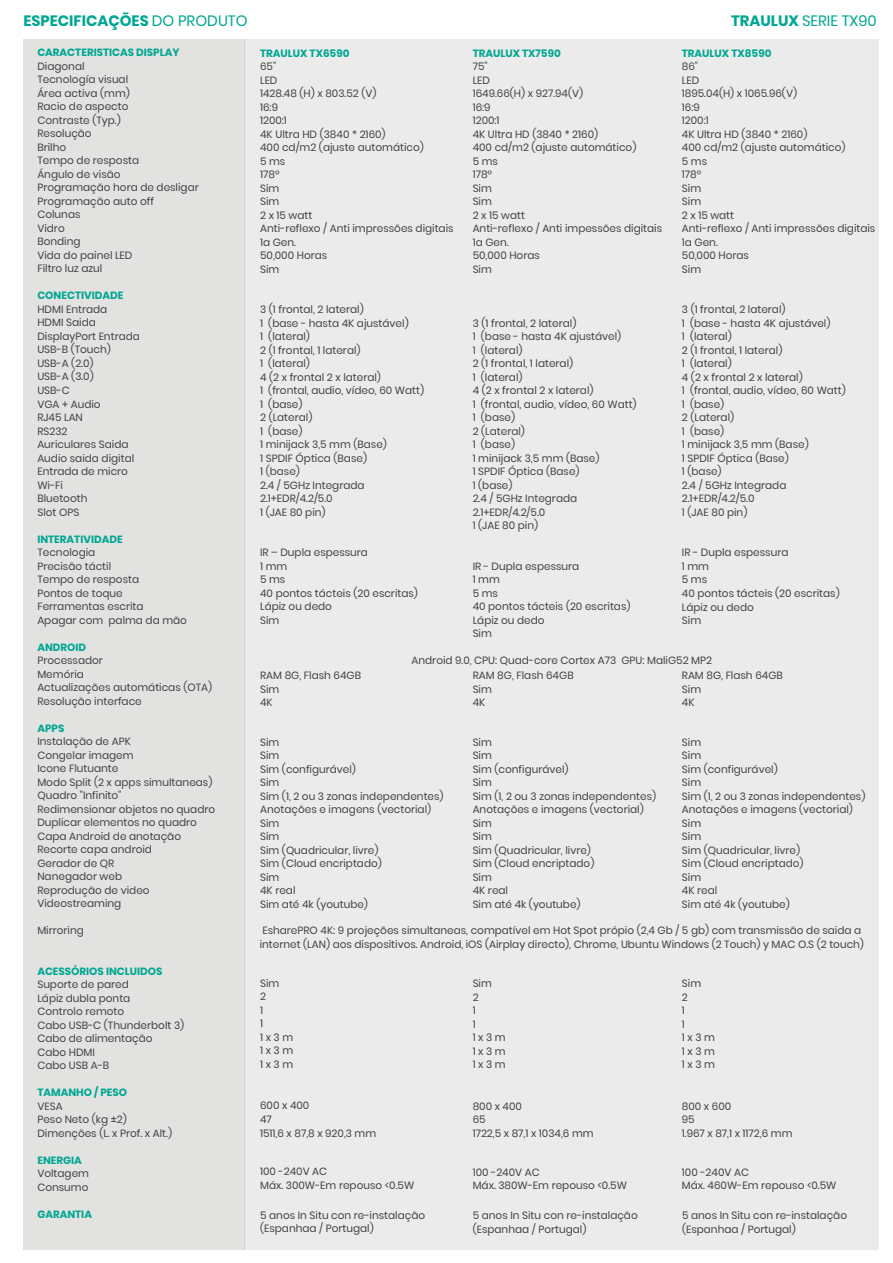
<style>
.page{position:relative;width:893px;height:1263px;background:#fff}
.page>*{position:absolute;margin:0;border:0;box-sizing:border-box;transform-origin:0 0}
.t1{font:700 15px "Poppins";color:#00a792}
.t2{font:15px "Poppins";color:#00a792}
.t3{font:10.5px/13.5px "Poppins";color:#434244}
.t4{font:700 10.5px "Poppins";color:#00a792}
.s1{font-weight:400}
.s2{font-weight:700}
</style>
<div class="page">
<div style="left:23px;top:40px;width:222px;height:1210px;background:#e2e2e1"></div>
<div style="left:245px;top:40px;width:634px;height:1210px;background:#ebebeb"></div>
<h1 class="t1" style="left:23px;top:13px;width:226px">ESPECIFICAÇÕES <span class="s1">DO PRODUTO</span></h1>
<h1 class="t2" style="left:731px;top:13px;width:147px"><span class="s2">TRAULUX</span> SERIE TX90</h1>
<p class="t4" style="left:37px;top:47px;width:144px">CARACTERISTICAS DISPLAY</p>
<p class="t3" style="left:37px;top:60px;width:163px">Diagonal<br>Tecnología visual<br>Área activa (mm)<br>Racio de aspecto<br>Contraste (Typ.)<br>Resolução<br>Brilho<br>Tempo de resposta<br>Ángulo de visão<br>Programação hora de desligar<br>Programação auto off<br>Colunas<br>Vidro<br>Bonding<br>Vida do painel LED<br>Filtro luz azul</p>
<p class="t4" style="left:37px;top:290px;width:88px">CONECTIVIDADE</p>
<p class="t3" style="left:37px;top:303px;width:104px">HDMI Entrada<br>HDMI Saida<br>DisplayPort Entrada<br>USB-B (Touch)<br>USB-A (2.0)<br>USB-A (3.0)<br>USB-C<br>VGA + Audio<br>RJ45 LAN<br>RS232<br>Auriculares Saida<br>Audio saida digital<br>Entrada de micro<br>Wi-Fi<br>Bluetooth<br>Slot OPS</p>
<p class="t4" style="left:37px;top:533px;width:87px">INTERATIVIDADE</p>
<p class="t3" style="left:37px;top:546px;width:151px">Tecnologia<br>Precisão táctil<br>Tempo de resposta<br>Pontos de toque<br>Ferramentas escrita<br>Apagar com palma da mão</p>
<p class="t4" style="left:37px;top:641px;width:50px">ANDROID</p>
<p class="t3" style="left:37px;top:654px;width:176px">Processador<br>Memória<br>Actualizações automáticas (OTA)<br>Resolução interface</p>
<p class="t4" style="left:37px;top:722px;width:28px">APPS</p>
<p class="t3" style="left:37px;top:735px;width:179px">Instalação de APK<br>Congelar imagem<br>Icone Flutuante<br>Modo Split (2 x apps simultaneas)<br>Quadro "Infinito"<br>Redimensionar objetos no quadro<br>Duplicar elementos no quadro<br>Capa Android de anotação<br>Recorte capa android<br>Gerador de QR<br>Nanegador web<br>Reprodução de video<br>Videostreaming</p>
<p class="t3" style="left:37px;top:924px;width:48px">Mirroring</p>
<p class="t4" style="left:37px;top:965px;width:127px">ACESSÓRIOS INCLUIDOS</p>
<p class="t3" style="left:37px;top:978px;width:148px">Suporte de pared<br>Lápiz dubla ponta<br>Controlo remoto<br>Cabo USB-C (Thunderbolt 3)<br>Cabo de alimentação<br>Cabo HDMI<br>Cabo USB A-B</p>
<p class="t4" style="left:37px;top:1086px;width:91px">TAMANHO / PESO</p>
<p class="t3" style="left:37px;top:1099px;width:136px">VESA<br>Peso Neto (kg ±2)<br>Dimenções (L. x Prof. x Alt.)</p>
<p class="t4" style="left:37px;top:1154px;width:46px">ENERGIA</p>
<p class="t3" style="left:37px;top:1167px;width:53px">Voltagem<br>Consumo</p>
<p class="t4" style="left:37px;top:1208px;width:56px">GARANTIA</p>
<p class="t4" style="left:260px;top:47px;width:91px">TRAULUX TX6590</p>
<p class="t3" style="left:260px;top:60px;width:195px">65"<br>LED<br>1428.48 (H) x 803.52 (V)<br>16:9<br>1200:1<br>4K Ultra HD (3840 * 2160)<br>400 cd/m2 (ajuste automático)<br>5 ms<br>178º<br>Sim<br>Sim<br>2 x 15 watt<br>Anti-reflexo / Anti impressões digitais<br>1a Gen.<br>50,000 Horas<br>Sim</p>
<p class="t3" style="left:260px;top:303px;width:165px">3 (1 frontal, 2 lateral)<br>1 (base - hasta 4K ajustável)<br>1 (lateral)<br>2 (1 frontal, 1 lateral)<br>1 (lateral)<br>4 (2 x frontal 2 x lateral)<br>1 (frontal, audio, vídeo, 60 Watt)<br>1 (base)<br>2 (Lateral)<br>1 (base)<br>1 minijack 3,5 mm (Base)<br>1 SPDIF Óptica (Base)<br>1 (base)<br>2.4 / 5GHz Integrada<br>2.1+EDR/4.2/5.0<br>1 (JAE 80 pin)</p>
<p class="t3" style="left:260px;top:546px;width:159px">IR – Dupla espessura<br>1 mm<br>5 ms<br>40 pontos tácteis (20 escritas)<br>Lápiz ou dedo<br>Sim</p>
<p class="t4" style="left:473px;top:47px;width:90px">TRAULUX TX7590</p>
<p class="t3" style="left:473px;top:60px;width:191px">75"<br>LED<br>1649.66(H) x 927.94(V)<br>16:9<br>1200:1<br>4K Ultra HD (3840 * 2160)<br>400 cd/m2 (ajuste automático)<br>5 ms<br>178º<br>Sim<br>Sim<br>2 x 15 watt<br>Anti-reflexo / Anti impessões digitais<br>1a Gen.<br>50,000 Horas<br>Sim</p>
<p class="t4" style="left:682px;top:47px;width:91px">TRAULUX TX8590</p>
<p class="t3" style="left:682px;top:60px;width:195px">86"<br>LED<br>1895.04(H) x 1065.96(V)<br>16:9<br>1200:1<br>4K Ultra HD (3840 * 2160)<br>400 cd/m2 (ajuste automático)<br>5 ms<br>178º<br>Sim<br>Sim<br>2 x 15 watt<br>Anti-reflexo / Anti impressões digitais<br>1a Gen.<br>50,000 Horas<br>Sim</p>
<p class="t3" style="left:682px;top:303px;width:165px">3 (1 frontal, 2 lateral)<br>1 (base - hasta 4K ajustável)<br>1 (lateral)<br>2 (1 frontal, 1 lateral)<br>1 (lateral)<br>4 (2 x frontal 2 x lateral)<br>1 (frontal, audio, vídeo, 60 Watt)<br>1 (base)<br>2 (Lateral)<br>1 (base)<br>1 minijack 3,5 mm (Base)<br>1 SPDIF Óptica (Base)<br>1 (base)<br>2.4 / 5GHz Integrada<br>2.1+EDR/4.2/5.0<br>1 (JAE 80 pin)</p>
<p class="t3" style="left:682px;top:546px;width:159px">IR - Dupla espessura<br>1 mm<br>5 ms<br>40 pontos tácteis (20 escritas)<br>Lápiz ou dedo<br>Sim</p>
<p class="t3" style="left:473px;top:316px;width:165px">3 (1 frontal, 2 lateral)<br>1 (base - hasta 4K ajustável)<br>1 (lateral)<br>2 (1 frontal, 1 lateral)<br>1 (lateral)<br>4 (2 x frontal 2 x lateral)<br>1 (frontal, audio, vídeo, 60 Watt)<br>1 (base)<br>2 (Lateral)<br>1 (base)<br>1 minijack 3,5 mm (Base)<br>1 SPDIF Óptica (Base)<br>1 (base)<br>2.4 / 5GHz Integrada<br>2.1+EDR/4.2/5.0<br>1 (JAE 80 pin)</p>
<p class="t3" style="left:473px;top:559px;width:159px">IR - Dupla espessura<br>1 mm<br>5 ms<br>40 pontos tácteis (20 escritas)<br>Lápiz ou dedo<br>Sim</p>
<p class="t3" style="left:411px;top:654px;width:302px">Android 9.0, CPU: Quad-core Cortex A73 GPU: MaliG52 MP2</p>
<p class="t3" style="left:260px;top:669px;width:102px">RAM 8G, Flash 64GB<br>Sim<br>4K</p>
<p class="t3" style="left:260px;top:735px;width:185px">Sim<br>Sim<br>Sim (configurável)<br>Sim<br>Sim (1, 2 ou 3 zonas independentes)<br>Anotações e imagens (vectorial)<br>Sim<br>Sim<br>Sim (Quadricular, livre)<br>Sim (Cloud encriptado)<br>Sim<br>4K real<br>Sim até 4k (youtube)</p>
<p class="t3" style="left:473px;top:669px;width:102px">RAM 8G, Flash 64GB<br>Sim<br>4K</p>
<p class="t3" style="left:682px;top:669px;width:102px">RAM 8G, Flash 64GB<br>Sim<br>4K</p>
<p class="t3" style="left:473px;top:735px;width:185px">Sim<br>Sim<br>Sim (configurável)<br>Sim<br>Sim (1, 2 ou 3 zonas independentes)<br>Anotações e imagens (vectorial)<br>Sim<br>Sim<br>Sim (Quadricular, livre)<br>Sim (Cloud encriptado)<br>Sim<br>4K real<br>Sim até 4k (youtube)</p>
<p class="t3" style="left:682px;top:735px;width:185px">Sim<br>Sim<br>Sim (configurável)<br>Sim<br>Sim (1, 2 ou 3 zonas independentes)<br>Anotações e imagens (vectorial)<br>Sim<br>Sim<br>Sim (Quadricular, livre)<br>Sim (Cloud encriptado)<br>Sim<br>4K real<br>Sim até 4k (youtube)</p>
<p class="t3" style="left:260px;top:924px;width:606px">EsharePRO 4K: 9 projeções simultaneas, compatível em Hot Spot própio (2,4 Gb / 5 gb) com transmissão de saida a internet (LAN) aos dispositivos. Android, iOS (Airplay directo), Chrome, Ubuntu Windows (2 Touch) y MAC O.S (2 touch)</p>
<p class="t3" style="left:260px;top:976px;width:35px">Sim<br>2<br>1<br>1<br>1 x 3 m<br>1 x 3 m<br>1 x 3 m</p>
<p class="t3" style="left:260px;top:1099px;width:118px">600 x 400<br>47<br>1511,6 x 87,8 x 920,3 mm</p>
<p class="t3" style="left:260px;top:1165px;width:156px">100 -240V AC<br>Máx. 300W-Em repouso &lt;0.5W</p>
<p class="t3" style="left:260px;top:1208px;width:167px">5 anos In Situ con re-instalação (Espanhaa / Portugal)</p>
<p class="t3" style="left:473px;top:977px;width:35px">Sim<br>2<br>1<br>1<br>1 x 3 m<br>1 x 3 m<br>1 x 3 m</p>
<p class="t3" style="left:682px;top:977px;width:35px">Sim<br>2<br>1<br>1<br>1 x 3 m<br>1 x 3 m<br>1 x 3 m</p>
<p class="t3" style="left:473px;top:1099px;width:122px">800 x 400<br>65<br>1722,5 x 87,1 x 1034,6 mm</p>
<p class="t3" style="left:682px;top:1099px;width:112px">800 x 600<br>95<br>1.967 x 87,1 x 1172,6 mm</p>
<p class="t3" style="left:473px;top:1165px;width:156px">100 -240V AC<br>Máx. 380W-Em repouso &lt;0.5W</p>
<p class="t3" style="left:682px;top:1165px;width:156px">100 -240V AC<br>Máx. 460W-Em repouso &lt;0.5W</p>
<p class="t3" style="left:473px;top:1209px;width:167px">5 anos In Situ con re-instalação (Espanhaa / Portugal)</p>
<p class="t3" style="left:682px;top:1209px;width:167px">5 anos In Situ con re-instalação (Espanhaa / Portugal)</p>
</div>
